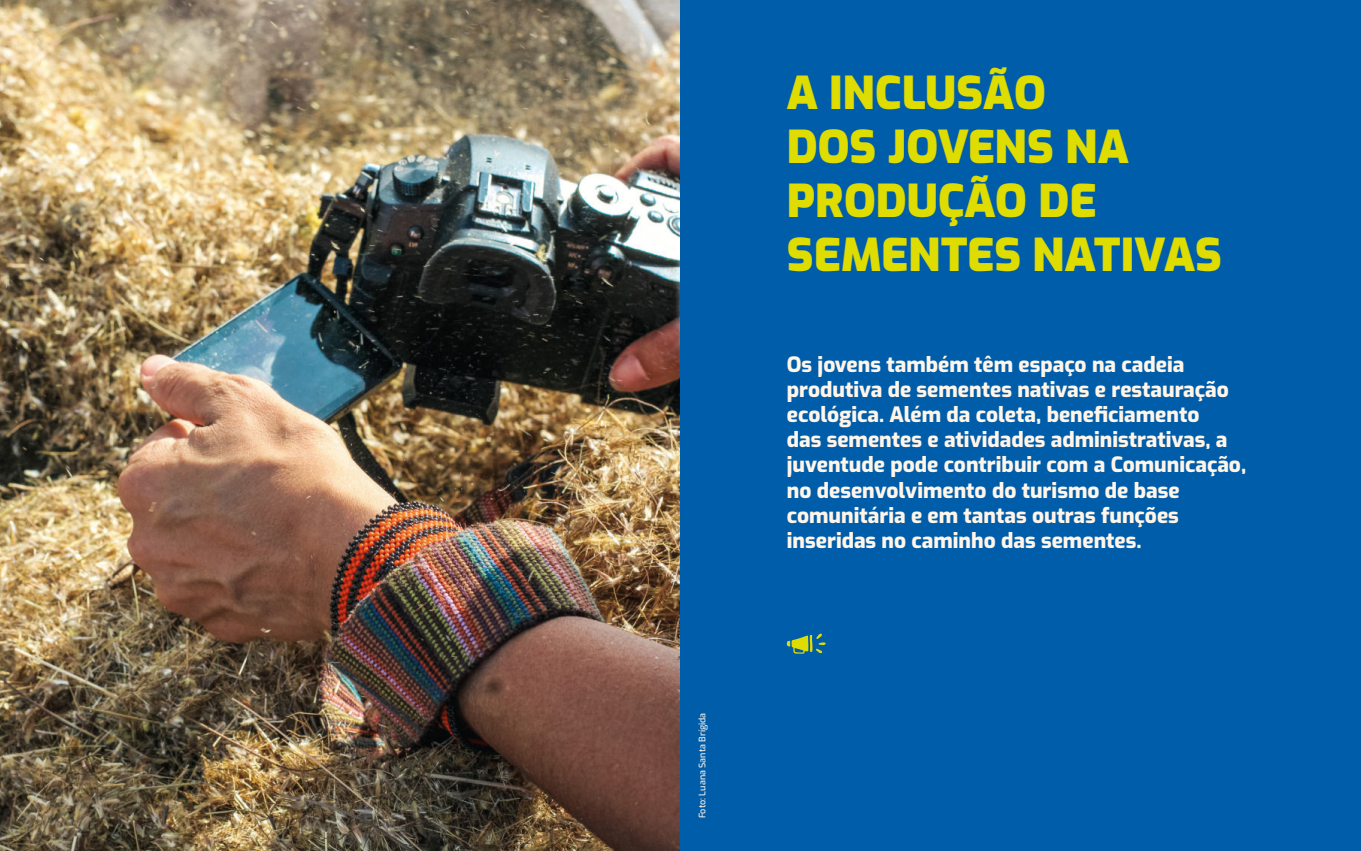
<style>
.page{position:relative;width:1361px;height:851px;background:#fff}
.page>*{position:absolute;margin:0;border:0;box-sizing:border-box;transform-origin:0 0}
.t1{font:900 45px/54px "Exo";color:#dedc00}
.t2{font:800 21px/25.2px "Exo";color:#fff5e9}
.t3{font:500 9px "Exo";color:#fff5e9}
</style>
<div class="page">
<div style="left:680px;top:0;width:681px;height:850px;background:#005da9"></div>
<svg style="left:787px;top:633px;width:38px;height:21px"></svg>
<img style="left:0;top:0;width:680px;height:850px">
<p class="t3" style="left:696px;top:818px;width:107px;rotate:-90deg">Foto: Luana Santa Brígida</p>
<h1 class="t1" style="left:787px;top:70px;width:437px">A INCLUSÃO<br>DOS JOVENS NA<br>PRODUÇÃO DE<br>SEMENTES NATIVAS</h1>
<p class="t2" style="left:787px;top:350px;width:461px">Os jovens também têm espaço na cadeia produtiva de sementes nativas e restauração ecológica. Além da coleta, beneficiamento<br>das sementes e atividades administrativas, a juventude pode contribuir com a Comunicação, no desenvolvimento do turismo de base comunitária e em tantas outras funções inseridas no caminho das sementes.</p>
</div>
